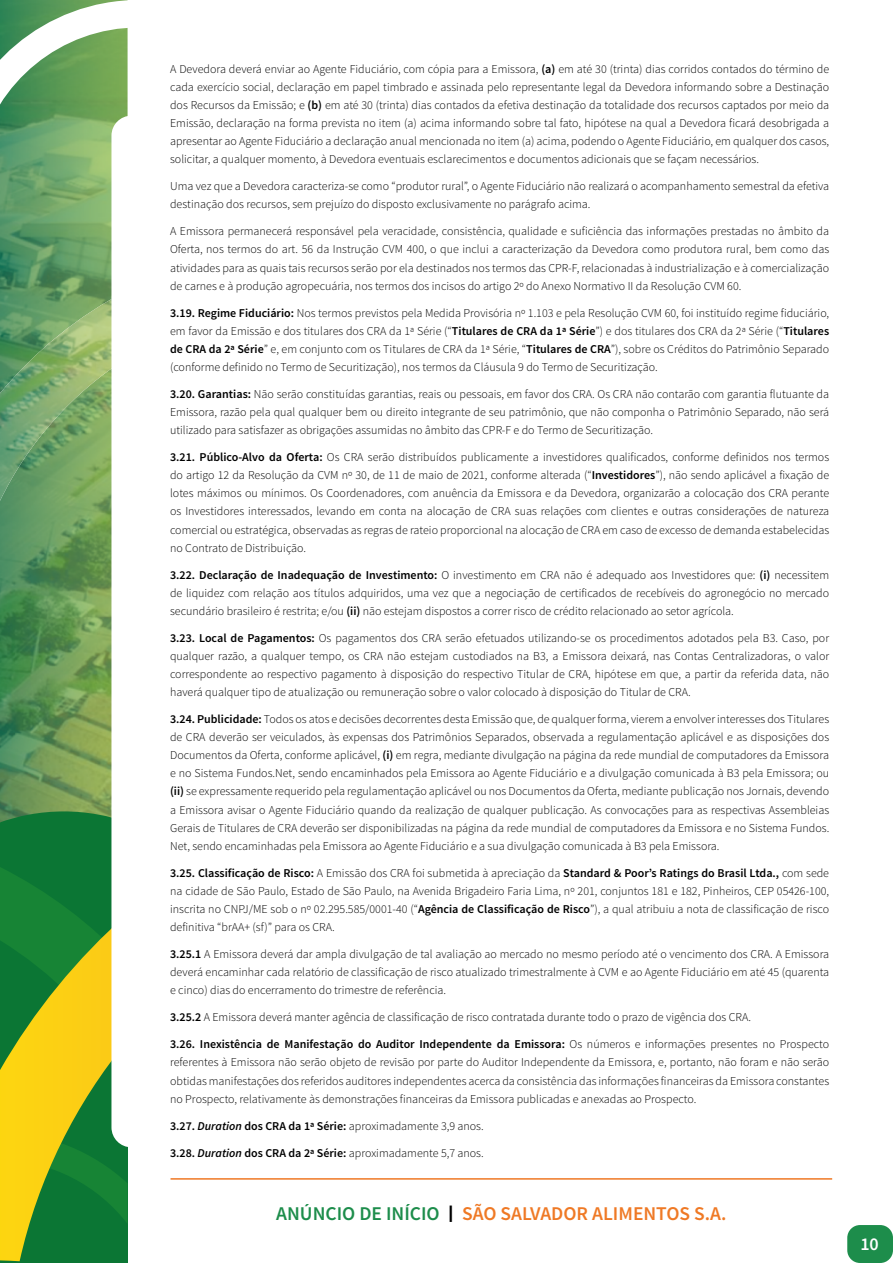
<style>
.page{position:relative;width:893px;height:1263px;background:#fff}
.page>*{position:absolute;margin:0;border:0;box-sizing:border-box;transform-origin:0 0}
.t1{font:600 19.5px "Source Sans Pro";color:#ef7925}
.t2{font:600 18px "Source Sans Pro";color:#fff}
.t3{font:300 12px/18px "Source Sans Pro";color:#000;text-align:justify}
.s1{font-weight:600}
.s2{font-weight:600;font-style:italic}
.s3{color:#1d8d4b}
.s4{font-family:"ITC Avant Garde Pro";font-weight:500;color:#000}
</style>
<div class="page">
<div style="left:847px;top:1225px;width:46px;height:38px;background:#1d8d4b;border-radius:13px"></div>
<hr style="left:171px;top:1178px;width:661px;height:2px;background:#ef7925">
<img style="left:0;top:156px;width:111px;height:655px">
<svg style="left:0;top:0;width:128px;height:156px"></svg>
<img style="left:0;top:290px;width:111px;height:211px">
<svg style="left:0;top:811px;width:128px;height:450px;background:#659928"></svg>
<div style="left:111px;top:116px;width:55px;height:1031px;background:#fff;border-radius:20px"></div>
<p class="t3" style="left:170px;top:60px;width:661px">A Devedora deverá enviar ao Agente Fiduciário, com c ópia para a Emissora, <span class="s1">(a)</span> em até 30 (trinta) dias corridos contados do término de cada exercício social, declaração em papel timbrado e assinada pelo representante legal da Devedora informando sobre a Destinação dos Recursos da Emissão; e <span class="s1">(b)</span> em até 30 (trinta) dias contados da efetiva destinação da totalidade dos recursos captados por meio da Emissão, declaração na forma prevista no item (a) acima informando sobre tal fato, hipótese na qual a Devedora ficará desobrigada a apresentar ao Agente Fiduciário a declaração anual mencionada no item (a) acima, podendo o Agente Fiduciário, em qualquer dos casos, solicitar, a qualquer momento, à Devedora eventuais esclarecimentos e documentos adicionais que se façam necessários.</p>
<p class="t3" style="left:170px;top:177px;width:661px">Uma vez que a Devedora caracteriza-se como “produtor rural”, o Agente Fiduciário não realizará o acompanhamento semestral da efetiva destinação dos recursos, sem prejuízo do disposto exclusivamente no parágrafo acima.</p>
<p class="t3" style="left:170px;top:222px;width:661px">A Emissora permanecerá responsável pela veracidade, consistência, qualidade e suficiência das informaç ões prestadas no âmbito da Oferta, nos termos do art. 56 da Instrução CVM 400, o que inclui a caracterização da Devedora como produtora rural, bem como das atividades para as quais tais recursos serão por ela destinados nos termos das CPR-F, relacionadas à industrialização e à comercialização de carnes e à produção agropecuária, nos termos dos incisos do artigo 2º do Anexo Normativo II da Resolução CVM 60.</p>
<p class="t3" style="left:170px;top:304px;width:661px"><span class="s1">3.19. Regime Fiduciário:</span> Nos termos previstos pela Medida Provisória nº 1.103 e pela Resolução CVM 60, foi instituído regime fiduciário, em favor da Emissão e dos titulares dos CRA da 1ª Série (“<span class="s1">Titulares de CRA da 1ª Série</span>”) e dos titulares dos CRA da 2ª Série (“<span class="s1">Titulares de CRA da 2ª Série</span>” e, em conjunto com os Titulares de CRA da 1ª Série, “<span class="s1">Titulares de CRA</span>”), sobre os Créditos do Patrimônio Separado (conforme definido no Termo de Securitização), nos termos da Cláusula 9 do Termo de Securitização.</p>
<p class="t3" style="left:170px;top:385px;width:661px"><span class="s1">3.20. Garantias:</span> Não serão constituídas garantias, reais ou pessoais, em favor dos CRA. Os CRA não contarão com garantia flutuante da Emissora, razão pela qual qualquer bem ou direito integrante de seu patrimônio, que não componha o Patrimônio Separado, não será utilizado para satisfazer as obrigaç ões assumidas no âmbito das CPR-F e do Termo de Securitização.</p>
<p class="t3" style="left:170px;top:448px;width:661px"><span class="s1">3.21. Público-Alvo da Oferta:</span> Os CRA serão distribuídos publicamente a investidores qualificados, conforme definidos nos termos do artigo 12 da Resolução da CVM nº 30, de 11 de maio de 2021, conforme alterada (“<span class="s1">Investidores</span>”), não sendo aplicável a fixação de lotes máximos ou mínimos. Os Coordenadores, com anuência da Emissora e da Devedora, organizarão a colocação dos CRA perante os Investidores interessados, levando em conta na alocação de CRA suas relaç ões com clientes e outras consideraç ões de natureza comercial ou estratégica, observadas as regras de rateio proporcional na alocação de CRA em caso de excesso de demanda estabelecidas no Contrato de Distribuição.</p>
<p class="t3" style="left:170px;top:566px;width:661px"><span class="s1">3.22. Declaração de Inadequação de Investimento:</span> O investimento em CRA não é adequado aos Investidores que: <span class="s1">(i)</span> necessitem de liquidez com relação aos títulos adquiridos, uma vez que a negociação de certificados de recebíveis do agroneg ócio no mercado secundário brasileiro é restrita; e/ou <span class="s1">(ii)</span> não estejam dispostos a correr risco de crédito relacionado ao setor agrícola.</p>
<p class="t3" style="left:170px;top:629px;width:661px"><span class="s1">3.23. Local de Pagamentos:</span> Os pagamentos dos CRA serão efetuados utilizando-se os procedimentos adotados pela B3. Caso, por qualquer razão, a qualquer tempo, os CRA não estejam custodiados na B3, a Emissora deixará, nas Contas Centralizadoras, o valor correspondente ao respectivo pagamento à disposição do respectivo Titular de CRA, hipótese em que, a partir da referida data, não haverá qualquer tipo de atualização ou remuneração sobre o valor colocado à disposição do Titular de CRA.</p>
<p class="t3" style="left:170px;top:710px;width:661px"><span class="s1">3.24. Publicidade:</span> Todos os atos e decisões decorrentes desta Emissão que, de qualquer forma, vierem a envolver interesses dos Titulares de CRA deverão ser veiculados, às expensas dos Patrimônios Separados, observada a regulamentação aplicável e as disposiç ões dos Documentos da Oferta, conforme aplicável, <span class="s1">(i)</span> em regra, mediante divulgação na página da rede mundial de computadores da Emissora e no Sistema Fundos.Net, sendo encaminhados pela Emissora ao Agente Fiduciário e a divulgação comunicada à B3 pela Emissora; ou</p>
<p class="t3" style="left:170px;top:782px;width:661px"><span class="s1">(ii)</span> se expressamente requerido pela regulamentação aplicável ou nos Documentos da Oferta, mediante publicação nos Jornais, devendo a Emissora avisar o Agente Fiduciário quando da realização de qualquer publicação. As convocaç ões para as respectivas Assembleias Gerais de Titulares de CRA deverão ser disponibilizadas na página da rede mundial de computadores da Emissora e no Sistema Fundos.<br>Net, sendo encaminhadas pela Emissora ao Agente Fiduciário e a sua divulgação comunicada à B3 pela Emissora.</p>
<p class="t3" style="left:170px;top:864px;width:661px"><span class="s1">3.25. Classificação de Risco:</span> A Emissão dos CRA foi submetida à apreciação da <span class="s1">Standard &amp; Poor’s Ratings do Brasil Ltda.,</span> com sede na cidade de São Paulo, Estado de São Paulo, na Avenida Brigadeiro Faria Lima, nº 201, conjuntos 181 e 182, Pinheiros, CEP 05426-100, inscrita no CNPJ/ME sob o nº 02.295.585/0001-40 (“<span class="s1">Agência de Classificação de Risco</span>”), a qual atribuiu a nota de classificação de risco definitiva “brAA+ (sf)” para os CRA.</p>
<p class="t3" style="left:170px;top:945px;width:661px"><span class="s1">3.25.1</span> A Emissora deverá dar ampla divulgação de tal avaliação ao mercado no mesmo período até o vencimento dos CRA. A Emissora deverá encaminhar cada relat ório de classificação de risco atualizado trimestralmente à CVM e ao Agente Fiduciário em até 45 (quarenta e cinco) dias do encerramento do trimestre de referência.</p>
<h6 class="t3" style="left:170px;top:1008px;width:582px"><span class="s1">3.25.2</span> A Emissora deverá manter agência de classificação de risco contratada durante todo o prazo de vigência dos CRA.</h6>
<p class="t3" style="left:170px;top:1035px;width:661px"><span class="s1">3.26. Inexistência de Manifestação do Auditor Independente da Emissora:</span> Os números e informaç ões presentes no Prospecto referentes à Emissora não serão objeto de revisão por parte do Auditor Independente da Emissora, e, portanto, não foram e não serão obtidas manifestaç ões dos referidos auditores independentes acerca da consistência das informaç ões financeiras da Emissora constantes no Prospecto, relativamente às demonstraç ões financeiras da Emissora publicadas e anexadas ao Prospecto.</p>
<h6 class="t3" style="left:170px;top:1117px;width:315px"><span class="s1">3.27.</span> <span class="s2">Duration</span> <span class="s1">dos CRA da 1ª Série:</span> aproximadamente 3,9 anos.</h6>
<p class="t3" style="left:170px;top:1144px;width:315px"><span class="s1">3.28.</span> <span class="s2">Duration</span> <span class="s1">dos CRA da 2ª Série:</span> aproximadamente 5,7 anos.</p>
<h1 class="t1" style="left:276px;top:1201px;width:452px"><span class="s3">ANÚNCIO DE INÍCIO</span> <span class="s4">|</span> SÃO SALVADOR ALIMENTOS S.A.</h1>
<h2 class="t2" style="left:860px;top:1232px;width:20px">10</h2>
</div>
